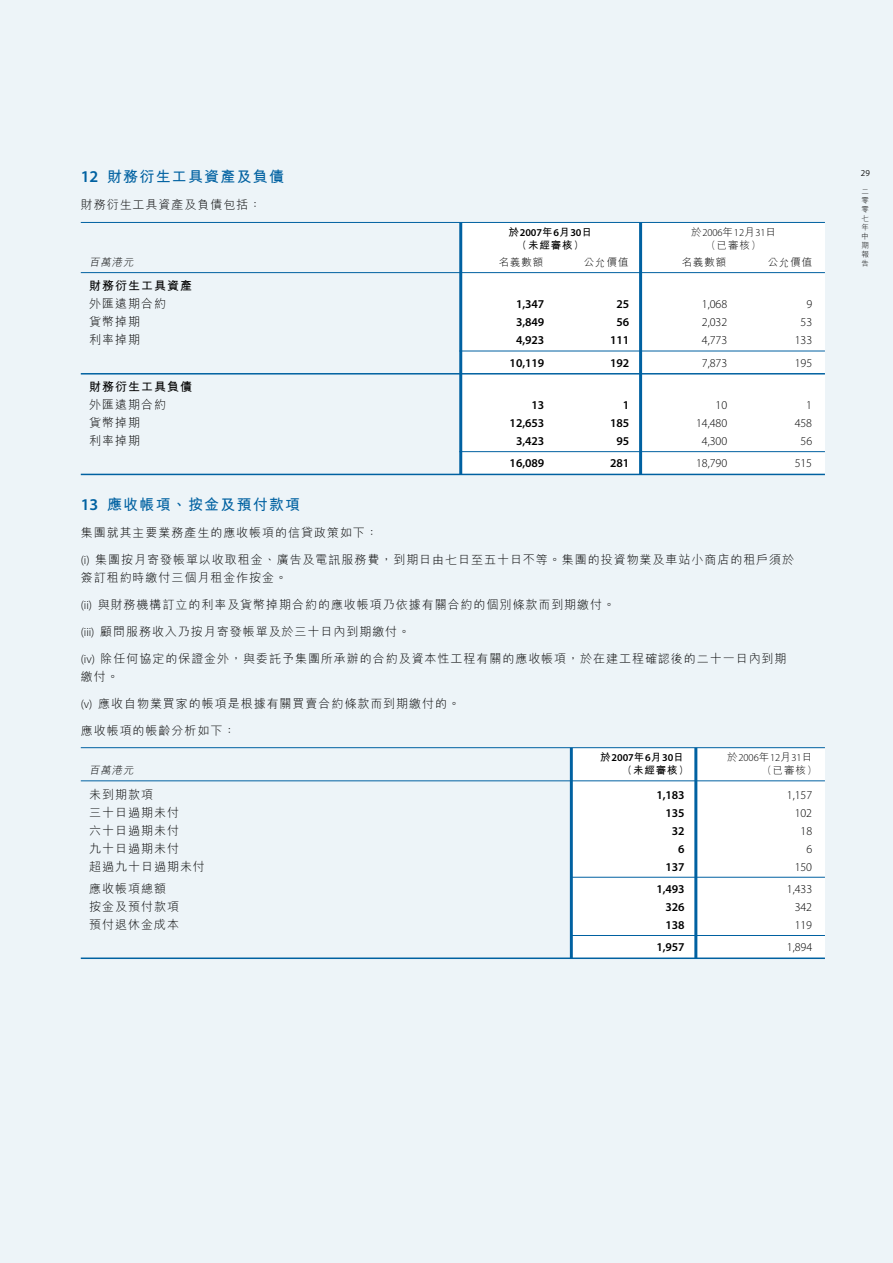
<style>
.page{position:relative;width:893px;height:1263px;background:#edf4f8}
.page>*{position:absolute;margin:0;border:0;box-sizing:border-box;transform-origin:0 0}
.t1{font:700 15px "M Hei HK";letter-spacing:.08em;color:#0061a1}
.t2{font:300 12px/18px "M Hei HK";letter-spacing:.08em;color:#000}
.t3{font:12px "Myriad MM";letter-spacing:-.005em;color:#000}
.t4{font:700 12px "M Hei HK";letter-spacing:.08em;color:#000}
.t5{font:10.5px "Myriad MM";letter-spacing:-.005em;color:#000}
.t6{font:300 10.5px "M Hei HK";letter-spacing:.08em;color:#000}
.t7{font:700 10.5px "M Hei HK";letter-spacing:.08em;color:#000}
.t8{font:italic 300 10.5px "M Hei HK";color:#000}
.t9{font:9px "Myriad MM";color:#000}
.t10{font:300 7.5px/9px "M Hei HK";color:#000;text-align:justify}
.s1{font-family:"Myriad MM";font-weight:400;font-size:16.5px}
.s2{font-family:"M Hei HK";font-weight:700}
.s3{font-family:"M Hei HK";font-weight:300}
.s4{font-family:"Myriad MM";font-weight:400}
</style>
<div class="page">
<div style="left:570px;top:748px;width:255px;height:210px;background:#fff"></div>
<hr style="left:694px;top:748px;width:3px;height:210px;background:#0061a1">
<hr style="left:570px;top:748px;width:3px;height:210px;background:#0061a1">
<div style="left:459px;top:222px;width:366px;height:253px;background:#fff"></div>
<hr style="left:639px;top:222px;width:3px;height:253px;background:#0061a1">
<hr style="left:459px;top:222px;width:3px;height:253px;background:#0061a1">
<hr style="left:81px;top:222px;width:744px;height:1px;background:#0061a1">
<hr style="left:81px;top:272px;width:744px;height:1px;background:#0061a1">
<hr style="left:459px;top:351px;width:366px;height:1px;background:#0061a1">
<hr style="left:81px;top:373px;width:744px;height:1px;background:#0061a1">
<hr style="left:459px;top:451px;width:366px;height:1px;background:#0061a1">
<hr style="left:81px;top:474px;width:744px;height:1px;background:#0061a1">
<hr style="left:81px;top:747px;width:744px;height:1px;background:#0061a1">
<hr style="left:81px;top:780px;width:744px;height:1px;background:#0061a1">
<hr style="left:572px;top:877px;width:253px;height:1px;background:#0061a1">
<hr style="left:572px;top:935px;width:253px;height:1px;background:#0061a1">
<hr style="left:81px;top:957px;width:744px;height:2px;background:#0061a1">
<p class="t1" style="left:81px;top:166px;width:205px"><span class="s1">12</span> 財務衍生工具資產及負債</p>
<p class="t2" style="left:81px;top:196px;width:182px">財務衍生工具資產及負債包括：</p>
<p class="t5" style="left:508px;top:228px;width:85px"><span class="s2">於</span>2007<span class="s2">年</span>6<span class="s2">月</span>30<span class="s2">日</span></p>
<p class="t5" style="left:691px;top:228px;width:87px"><span class="s3">於</span>2006<span class="s3">年</span>12<span class="s3">月</span>31<span class="s3">日</span></p>
<p class="t7" style="left:522px;top:237px;width:58px">(未經審核)</p>
<p class="t6" style="left:711px;top:238px;width:47px">(已審核)</p>
<p class="t8" style="left:89px;top:255px;width:48px">百萬港元</p>
<p class="t6" style="left:499px;top:255px;width:46px">名義數額</p>
<p class="t6" style="left:584px;top:255px;width:46px">公允價值</p>
<p class="t6" style="left:682px;top:255px;width:46px">名義數額</p>
<p class="t6" style="left:768px;top:255px;width:46px">公允價值</p>
<p class="t4" style="left:89px;top:277px;width:104px">財務衍生工具資產</p>
<p class="t2" style="left:89px;top:294px;width:78px">外匯遠期合約</p>
<p class="t3" style="left:516px;top:299px;width:30px">1,347</p>
<p class="t3" style="left:617px;top:299px;width:14px">25</p>
<p class="t3" style="left:702px;top:299px;width:27px">1,068</p>
<p class="t3" style="left:806px;top:299px;width:7px">9</p>
<p class="t2" style="left:89px;top:312px;width:52px">貨幣掉期</p>
<p class="t3" style="left:516px;top:317px;width:30px">3,849</p>
<p class="t3" style="left:617px;top:317px;width:14px">56</p>
<p class="t3" style="left:702px;top:317px;width:27px">2,032</p>
<p class="t3" style="left:800px;top:317px;width:13px">53</p>
<p class="t2" style="left:89px;top:330px;width:52px">利率掉期</p>
<p class="t3" style="left:516px;top:335px;width:30px">4,923</p>
<p class="t3" style="left:610px;top:335px;width:21px">111</p>
<p class="t3" style="left:702px;top:335px;width:27px">4,773</p>
<p class="t3" style="left:795px;top:335px;width:19px">133</p>
<p class="t3" style="left:510px;top:357px;width:36px">10,119</p>
<p class="t3" style="left:610px;top:357px;width:21px">192</p>
<p class="t3" style="left:702px;top:357px;width:27px">7,873</p>
<p class="t3" style="left:795px;top:357px;width:19px">195</p>
<p class="t4" style="left:89px;top:378px;width:104px">財務衍生工具負債</p>
<p class="t2" style="left:89px;top:395px;width:78px">外匯遠期合約</p>
<p class="t3" style="left:532px;top:399px;width:14px">13</p>
<p class="t3" style="left:623px;top:399px;width:8px">1</p>
<p class="t3" style="left:715px;top:399px;width:13px">10</p>
<p class="t3" style="left:806px;top:399px;width:7px">1</p>
<p class="t2" style="left:89px;top:413px;width:52px">貨幣掉期</p>
<p class="t3" style="left:510px;top:417px;width:36px">12,653</p>
<p class="t3" style="left:610px;top:417px;width:21px">185</p>
<p class="t3" style="left:696px;top:417px;width:33px">14,480</p>
<p class="t3" style="left:795px;top:417px;width:19px">458</p>
<p class="t2" style="left:89px;top:431px;width:52px">利率掉期</p>
<p class="t3" style="left:516px;top:435px;width:30px">3,423</p>
<p class="t3" style="left:617px;top:435px;width:14px">95</p>
<p class="t3" style="left:702px;top:435px;width:27px">4,300</p>
<p class="t3" style="left:800px;top:435px;width:13px">56</p>
<p class="t3" style="left:510px;top:457px;width:36px">16,089</p>
<p class="t3" style="left:610px;top:457px;width:21px">281</p>
<p class="t3" style="left:696px;top:457px;width:33px">18,790</p>
<p class="t3" style="left:795px;top:457px;width:19px">515</p>
<p class="t1" style="left:81px;top:493px;width:221px"><span class="s1">13</span> 應收帳項、按金及預付款項</p>
<p class="t2" style="left:81px;top:523px;width:299px">集團就其主要業務產生的應收帳項的信貸政策如下：</p>
<p class="t2" style="left:81px;top:550px;width:715px"><span class="s4">(i)</span> 集團按月寄發帳單以收取租金、廣告及電訊服務費，到期日由七日至五十日不等。集團的投資物業及車站小商店的租戶須於簽訂租約時繳付三個月租金作按金。</p>
<p class="t2" style="left:81px;top:595px;width:536px"><span class="s4">(ii)</span> 與財務機構訂立的利率及貨幣掉期合約的應收帳項乃依據有關合約的個別條款而到期繳付。</p>
<p class="t2" style="left:81px;top:622px;width:331px"><span class="s4">(iii)</span> 顧問服務收入乃按月寄發帳單及於三十日內到期繳付。</p>
<p class="t2" style="left:81px;top:649px;width:707px"><span class="s4">(iv)</span> 除任何協定的保證金外，與委託予集團所承辦的合約及資本性工程有關的應收帳項，於在建工程確認後的二十一日內到期繳付。</p>
<p class="t2" style="left:81px;top:694px;width:381px"><span class="s4">(v)</span> 應收自物業買家的帳項是根據有關買賣合約條款而到期繳付的。</p>
<p class="t2" style="left:81px;top:721px;width:156px">應收帳項的帳齡分析如下：</p>
<p class="t5" style="left:600px;top:753px;width:85px"><span class="s2">於</span>2007<span class="s2">年</span>6<span class="s2">月</span>30<span class="s2">日</span></p>
<p class="t5" style="left:727px;top:753px;width:87px"><span class="s3">於</span>2006<span class="s3">年</span>12<span class="s3">月</span>31<span class="s3">日</span></p>
<p class="t8" style="left:89px;top:763px;width:48px">百萬港元</p>
<p class="t7" style="left:627px;top:763px;width:58px">(未經審核)</p>
<p class="t6" style="left:767px;top:763px;width:47px">(已審核)</p>
<p class="t2" style="left:89px;top:785px;width:65px">未到期款項</p>
<p class="t3" style="left:656px;top:789px;width:30px">1,183</p>
<p class="t3" style="left:787px;top:789px;width:27px">1,157</p>
<p class="t2" style="left:89px;top:803px;width:91px">三十日過期未付</p>
<p class="t3" style="left:665px;top:807px;width:21px">135</p>
<p class="t3" style="left:795px;top:807px;width:19px">102</p>
<p class="t2" style="left:89px;top:821px;width:91px">六十日過期未付</p>
<p class="t3" style="left:672px;top:825px;width:14px">32</p>
<p class="t3" style="left:800px;top:825px;width:13px">18</p>
<p class="t2" style="left:89px;top:839px;width:91px">九十日過期未付</p>
<p class="t3" style="left:678px;top:843px;width:8px">6</p>
<p class="t3" style="left:806px;top:843px;width:7px">6</p>
<p class="t2" style="left:89px;top:857px;width:117px">超過九十日過期未付</p>
<p class="t3" style="left:665px;top:861px;width:21px">137</p>
<p class="t3" style="left:795px;top:861px;width:19px">150</p>
<p class="t2" style="left:89px;top:879px;width:78px">應收帳項總額</p>
<p class="t3" style="left:656px;top:883px;width:30px">1,493</p>
<p class="t3" style="left:787px;top:883px;width:27px">1,433</p>
<p class="t2" style="left:89px;top:897px;width:91px">按金及預付款項</p>
<p class="t3" style="left:665px;top:901px;width:21px">326</p>
<p class="t3" style="left:795px;top:901px;width:19px">342</p>
<p class="t2" style="left:89px;top:915px;width:91px">預付退休金成本</p>
<p class="t3" style="left:665px;top:919px;width:21px">138</p>
<p class="t3" style="left:795px;top:919px;width:19px">119</p>
<p class="t3" style="left:656px;top:941px;width:30px">1,957</p>
<p class="t3" style="left:787px;top:941px;width:27px">1,894</p>
<p class="t9" style="left:861px;top:169px;width:11px">29</p>
<p class="t10" style="left:862px;top:187px;width:9px">二零零七年中期報告</p>
</div>
